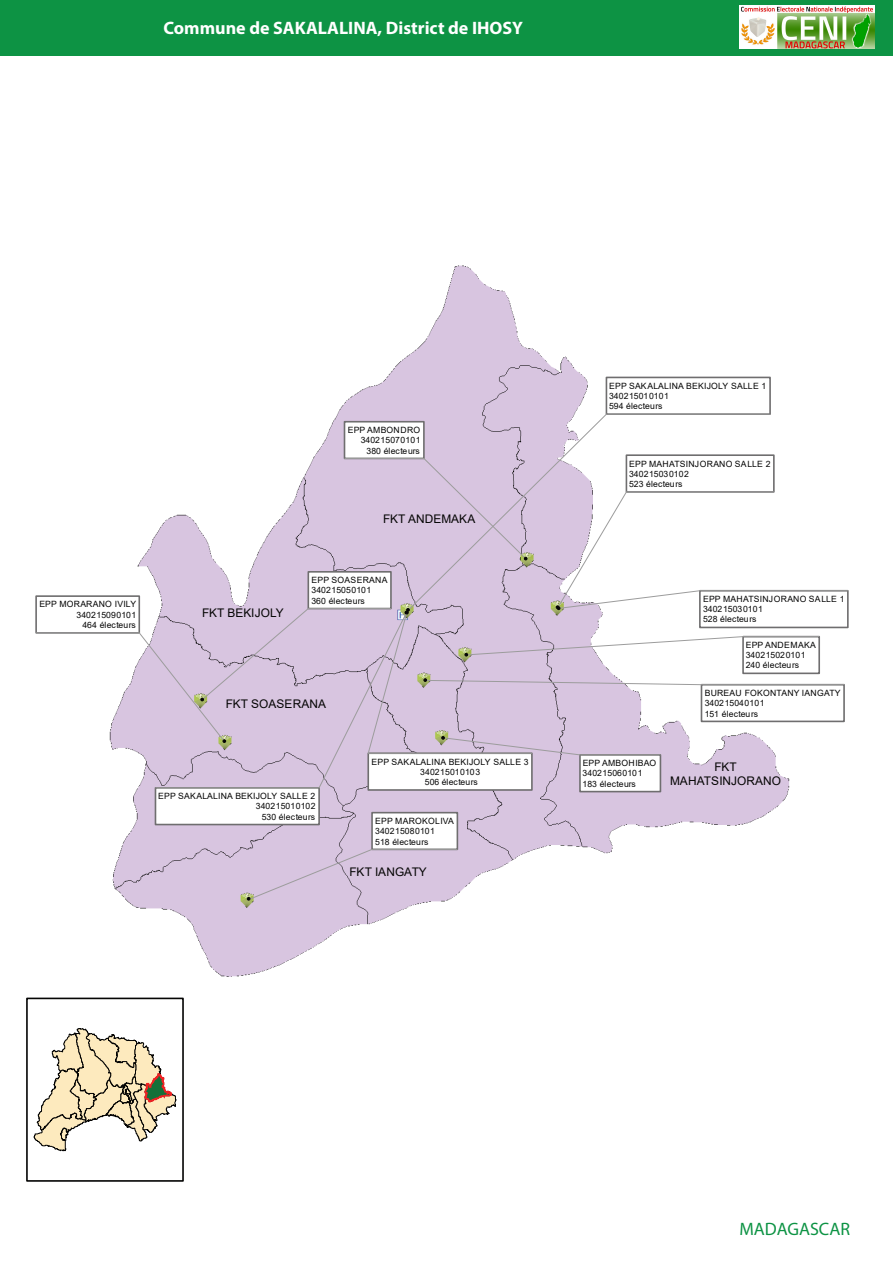
<style>
.page{position:relative;width:893px;height:1263px;background:#fff}
.page>*{position:absolute;margin:0;border:0;box-sizing:border-box;transform-origin:0 0}
.t1{font:700 18px "Myriad Pro";color:#fff}
.t2{font:18px "Myriad Pro";color:#0d9344}
.t3{font:11.85px/14.1px "Arial";letter-spacing:.005em;color:#050504;text-align:center}
.t4{font:8.7px/10.2px "Arial";letter-spacing:.02em;color:#050505}
</style>
<div class="page">
<div style="left:0;top:0;width:893px;height:56px;background:#0d9344"></div>
<img style="left:740px;top:6px;width:134px;height:43px">
<img style="left:112px;top:265px;width:677px;height:712px">
<div style="left:579px;top:754px;width:82px;height:38px;background:#fff;border:2px solid #6f6e6f"></div>
<div style="left:606px;top:377px;width:165px;height:38px;background:#fff;border:2px solid #6f6e6f"></div>
<svg style="left:406px;top:414px;width:365px;height:44px"></svg>
<div style="left:155px;top:787px;width:165px;height:38px;background:#fff;border:2px solid #6f6e6f"></div>
<svg style="left:367px;top:788px;width:166px;height:3px"></svg>
<div style="left:626px;top:454px;width:149px;height:39px;background:#fff;border:2px solid #6f6e6f"></div>
<div style="left:344px;top:421px;width:81px;height:38px;background:#fff;border:2px solid #6f6e6f"></div>
<div style="left:371px;top:812px;width:87px;height:38px;background:#fff;border:2px solid #6f6e6f"></div>
<div style="left:247px;top:849px;width:211px;height:52px;background:#d8c5e0"></div>
<svg style="left:36px;top:458px;width:812px;height:330px"></svg>
<svg style="left:33px;top:1028px;width:144px;height:123px"></svg>
<div style="left:26px;top:997px;width:158px;height:185px;border:2px solid #050504"></div>
<h1 class="t1" style="left:163px;top:16px;width:361px">Commune de SAKALALINA, District de IHOSY</h1>
<p class="t4" style="left:39px;top:599px;width:99px;text-align:right">EPP MORARANO IVILY<br>340215090101<br>464 électeurs</p>
<h2 class="t3" style="left:202px;top:605px;width:83px">FKT BEKIJOLY</h2>
<p class="t4" style="left:348px;top:425px;width:74px;text-align:right">EPP AMBONDRO<br>340215070101<br>380 électeurs</p>
<h2 class="t3" style="left:383px;top:512px;width:94px">FKT ANDEMAKA</h2>
<p class="t4" style="left:311px;top:575px;width:77px">EPP SOASERANA<br>340215050101<br>360 électeurs</p>
<h2 class="t3" style="left:226px;top:697px;width:102px">FKT SOASERANA</h2>
<p class="t4" style="left:158px;top:791px;width:159px;text-align:right">EPP SAKALALINA BEKIJOLY SALLE 2<br>340215010102<br>530 électeurs</p>
<p class="t4" style="left:371px;top:756px;width:158px;text-align:center">EPP SAKALALINA BEKIJOLY SALLE 3<br>340215010103<br>506 électeurs</p>
<p class="t4" style="left:375px;top:816px;width:80px">EPP MAROKOLIVA<br>340215080101<br>518 électeurs</p>
<h2 class="t3" style="left:350px;top:864px;width:79px">FKT IANGATY</h2>
<p class="t4" style="left:609px;top:381px;width:159px">EPP SAKALALINA BEKIJOLY SALLE 1<br>340215010101<br>594 électeurs</p>
<p class="t4" style="left:629px;top:458px;width:143px">EPP MAHATSINJORANO SALLE 2<br>340215030102<br>523 électeurs</p>
<p class="t4" style="left:703px;top:593px;width:143px">EPP MAHATSINJORANO SALLE 1<br>340215030101<br>528 électeurs</p>
<p class="t4" style="left:746px;top:640px;width:72px">EPP ANDEMAKA<br>340215020101<br>240 électeurs</p>
<p class="t4" style="left:705px;top:688px;width:137px">BUREAU FOKONTANY IANGATY<br>340215040101<br>151 électeurs</p>
<p class="t4" style="left:583px;top:758px;width:75px">EPP AMBOHIBAO<br>340215060101<br>183 électeurs</p>
<h2 class="t3" style="left:670px;top:759px;width:112px">FKT<br>MAHATSINJORANO</h2>
<h1 class="t2" style="left:740px;top:1218px;width:112px">MADAGASCAR</h1>
</div>
